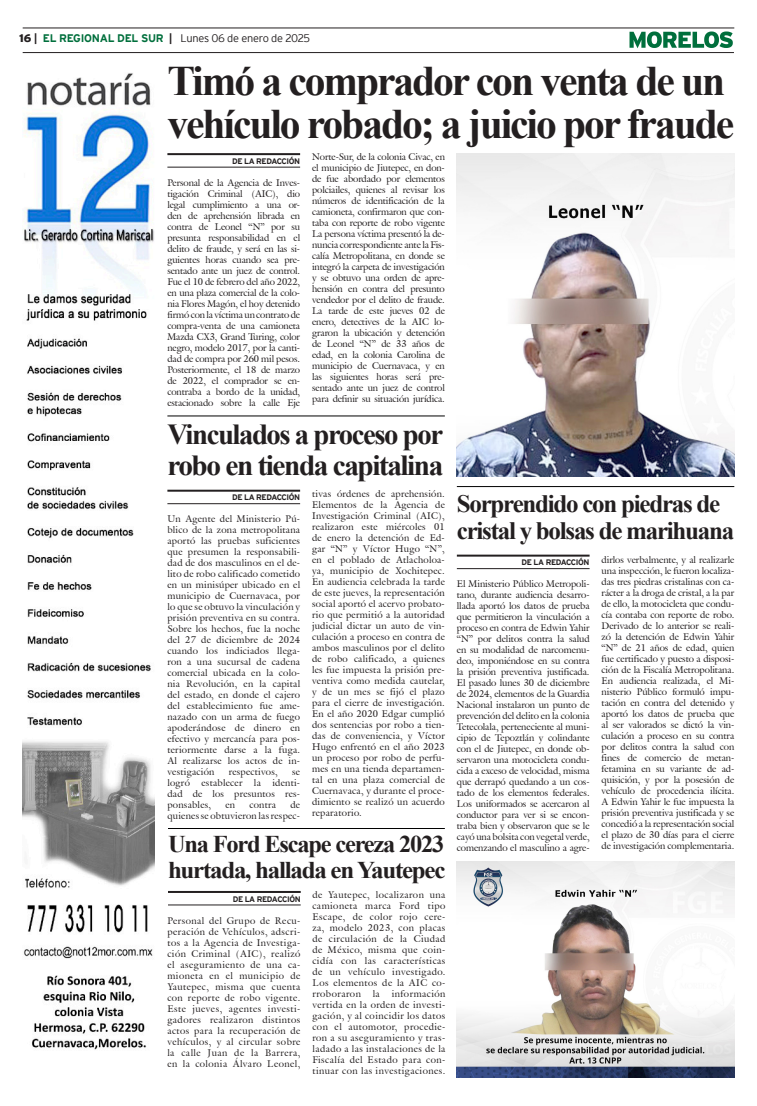
<style>
.page{position:relative;width:757px;height:1106px;background:#fff}
.page>*{position:absolute;margin:0;border:0;box-sizing:border-box;transform-origin:0 0}
.Cabeza_03{font:700 42px/42px "Times New Roman";letter-spacing:-.05em;color:#231f20}
.Cabeza_03-2{font:700 29px/31px "Times New Roman";letter-spacing:-.05em;color:#231f20}
.Cabeza_03-3{font:700 25px/27px "Times New Roman";letter-spacing:-.05em;color:#231f20}
.Cabeza_03-4{font:700 24px/26px "Times New Roman";letter-spacing:-.05em;color:#231f20}
.t1{font:300 11px "Interstate";letter-spacing:-.025em;color:#231f20}
.t2{font:9.5px/11px "Galliard IT Cby BT";letter-spacing:.025em;color:#231f20;text-align:justify}
.t3{font:700 8px "Interstate";letter-spacing:-.05em;color:#231f20}
.s1{font-weight:900}
.s2{font-weight:700}
.s3{font-weight:700;color:#006f3c}
</style>
<div class="page">
<hr style="left:23px;top:28px;width:711px;height:1px;background:#231f20">
<hr style="left:23px;top:52px;width:711px;height:1px;background:#231f20">
<svg style="left:629px;top:31px;width:104px;height:17px"></svg>
<img style="left:23px;top:73px;width:131px;height:977px">
<hr style="left:167px;top:153px;width:133px;height:2px;background:#231f20">
<hr style="left:167px;top:167px;width:133px;height:1px;background:#231f20">
<hr style="left:457px;top:554px;width:132px;height:2px;background:#231f20">
<hr style="left:457px;top:568px;width:132px;height:1px;background:#231f20">
<hr style="left:457px;top:486px;width:277px;height:1px;background:#000">
<hr style="left:167px;top:489px;width:133px;height:2px;background:#231f20">
<hr style="left:167px;top:503px;width:133px;height:1px;background:#231f20">
<hr style="left:167px;top:415px;width:278px;height:1px;background:#000">
<hr style="left:168px;top:891px;width:133px;height:2px;background:#231f20">
<hr style="left:168px;top:904px;width:133px;height:1px;background:#231f20">
<hr style="left:168px;top:828px;width:277px;height:1px;background:#000">
<img style="left:457px;top:153px;width:277px;height:323px">
<img style="left:457px;top:861px;width:278px;height:216px">
<p class="t1" style="left:19px;top:32px;width:292px"><span class="s1">16</span> <span class="s2">|</span> <span class="s3">EL REGIONAL DEL SUR</span> <span class="s2">|</span> Lunes 06 de enero de 2025</p>
<p class="Cabeza_03" style="left:167px;top:59px;width:568px">Timó a comprador con venta de un vehículo robado; a juicio por fraude</p>
<p class="t3" style="left:232px;top:156px;width:69px">DE LA REDACCIÓN</p>
<p class="t2" style="left:312px;top:151px;width:134px">Norte-Sur, de la colonia Civac, en el municipio de Jiutepec, en don&shy;de fue abordado por elementos polciailes, quienes al revisar los números de identificación de la camioneta, confirmaron que con&shy;taba con reporte de robo vigente La persona víctima presentó la de&shy;nuncia correspondiente ante la Fis&shy;calía Metropolitana, en donde se integró la carpeta de investigación y se obtuvo una orden de apre&shy;hensión en contra del presunto vendedor por el delito de fraude.<br>La tarde de este jueves 02 de enero, detectives de la AIC lo&shy;graron la ubicación y detención de Leonel “N” de 33 años de edad, en la colonia Carolina de municipio de Cuernavaca, y en las siguientes horas será pre&shy;sentado ante un juez de control para definir su situación jurídica.</p>
<p class="t2" style="left:167px;top:177px;width:134px">Personal de la Agencia de Inves&shy;tigación Criminal (AIC), dio legal cumplimiento a una or&shy;den de aprehensión librada en contra de Leonel “N” por su presunta responsabilidad en el delito de fraude, y será en las si&shy;guientes horas cuando sea pre&shy;sentado ante un juez de control.<br>Fue el 10 de febrero del año 2022, en una plaza comercial de la colo&shy;nia Flores Magón, el hoy detenido firmó con la víctima un contrato de compra-venta de una camioneta Mazda CX3, Grand Turing, color negro, modelo 2017, por la canti&shy;dad de compra por 260 mil pesos.<br>Posteriormente, el 18 de marzo de 2022, el comprador se en&shy;contraba a bordo de la unidad, estacionado sobre la calle Eje</p>
<p class="Cabeza_03-2" style="left:167px;top:418px;width:277px">Vinculados a proceso por robo en tienda capitalina</p>
<p class="t3" style="left:232px;top:493px;width:69px">DE LA REDACCIÓN</p>
<p class="t2" style="left:312px;top:488px;width:134px">tivas órdenes de aprehensión.<br>Elementos de la Agencia de Investigación Criminal (AIC), realizaron este miércoles 01 de enero la detención de Ed&shy;gar “N” y Víctor Hugo “N”, en el poblado de Atlacholoa&shy;ya, municipio de Xochitepec.<br>En audiencia celebrada la tarde de este jueves, la representación social aportó el acervo probato&shy;rio que permitió a la autoridad judicial dictar un auto de vin&shy;culación a proceso en contra de ambos masculinos por el delito de robo calificado, a quienes les fue impuesta la prisión pre&shy;ventiva como medida cautelar, y de un mes se fijó el plazo para el cierre de investigación.<br>En el año 2020 Edgar cumplió dos sentencias por robo a tien&shy;das de conveniencia, y Víctor Hugo enfrentó en el año 2023 un proceso por robo de perfu&shy;mes en una tienda departamen&shy;tal en una plaza comercial de Cuernavaca, y durante el proce&shy;dimiento se realizó un acuerdo reparatorio.</p>
<p class="t2" style="left:167px;top:513px;width:134px">Un Agente del Ministerio Pú&shy;blico de la zona metropolitana aportó las pruebas suficientes que presumen la responsabili&shy;dad de dos masculinos en el de&shy;lito de robo calificado cometido en un minisúper ubicado en el municipio de Cuernavaca, por lo que se obtuvo la vinculación y prisión preventiva en su contra.<br>Sobre los hechos, fue la noche del 27 de diciembre de 2024 cuando los indiciados llega&shy;ron a una sucursal de cadena comercial ubicada en la colo&shy;nia Revolución, en la capital del estado, en donde el cajero del establecimiento fue ame&shy;nazado con un arma de fuego apoderándose de dinero en efectivo y mercancía para pos&shy;teriormente darse a la fuga.<br>Al realizarse los actos de in&shy;vestigación</p>
<p class="t2" style="left:229px;top:766px;width:51px">respectivos,</p>
<p class="t2" style="left:167px;top:766px;width:134px;text-indent:125px">se logró establecer la identi&shy;dad de los presuntos res&shy;ponsables,</p>
<p class="t2" style="left:167px;top:799px;width:134px;text-align:right">de<br>quienes se obtuvieron las respec-</p>
<p class="t2" style="left:225px;top:799px;width:11px">en</p>
<p class="t2" style="left:249px;top:799px;width:28px">contra</p>
<p class="Cabeza_03-4" style="left:168px;top:830px;width:279px">Una Ford Escape cereza 2023 hurtada, hallada en Yautepec</p>
<p class="t3" style="left:233px;top:894px;width:69px">DE LA REDACCIÓN</p>
<p class="t2" style="left:312px;top:889px;width:135px">de Yautepec, localizaron una camioneta marca Ford tipo Escape, de color rojo cere&shy;za, modelo 2023, con placas de circulación de la Ciudad de México, misma que coin&shy;cidía con las características de un vehículo investigado.<br>Los elementos de la AIC co&shy;rroboraron la información vertida en la orden de investi&shy;gación, y al coincidir los datos con el automotor, procedie&shy;ron a su aseguramiento y tras&shy;ladado a las instalaciones de la Fiscalía del Estado para con&shy;tinuar con las investigaciones.</p>
<p class="t2" style="left:167px;top:915px;width:135px">Personal del Grupo de Recu&shy;peración de Vehículos, adscri&shy;tos a la Agencia de Investiga&shy;ción Criminal (AIC), realizó el aseguramiento de una ca&shy;mioneta en el municipio de Yautepec, misma que cuenta con reporte de robo vigente.<br>Este jueves, agentes investi&shy;gadores realizaron distintos actos para la recuperación de vehículos, y al circular sobre la calle Juan de la Barrera, en la colonia Álvaro Leonel,</p>
<p class="Cabeza_03-3" style="left:457px;top:489px;width:279px">Sorprendido con piedras de cristal y bolsas de marihuana</p>
<p class="t3" style="left:522px;top:558px;width:69px">DE LA REDACCIÓN</p>
<p class="t2" style="left:601px;top:554px;width:134px">dirlos verbalmente, y al realizarle una inspección, le fueron localiza&shy;das tres piedras cristalinas con ca&shy;rácter a la droga de cristal, a la par de ello, la motocicleta que condu&shy;cía contaba con reporte de robo.<br>Derivado de lo anterior se reali&shy;zó la detención de Edwin Yahir “N” de 21 años de edad, quien fue certificado y puesto a disposi&shy;ción de la Fiscalía Metropolitana.<br>En audiencia realizada, el Mi&shy;nisterio Público formuló impu&shy;tación en contra del detenido y aportó los datos de prueba que al ser valorados se dictó la vin&shy;culación a proceso en su contra por delitos contra la salud con fines de comercio de metan&shy;fetamina en su variante de ad&shy;quisición, y por la posesión de vehículo de procedencia ilícita.<br>A Edwin Yahir le fue impuesta la prisión preventiva justificada y se concedió a la representación social el plazo de 30 días para el cierre de investigación complementaria.</p>
<p class="t2" style="left:457px;top:578px;width:134px">El Ministerio Público Metropoli&shy;tano, durante audiencia desarro&shy;llada aportó los datos de prueba que permitieron la vinculación a proceso en contra de Edwin Yahir “N” por delitos contra la salud en su modalidad de narcomenu&shy;deo, imponiéndose en su contra la prisión preventiva justificada.<br>El pasado lunes 30 de diciembre de 2024, elementos de la Guardia Nacional instalaron un punto de prevención del delito en la colonia Tetecolala, perteneciente al muni&shy;cipio de Tepoztlán y colindante con el de Jiutepec, en donde ob&shy;servaron una motocicleta condu&shy;cida a exceso de velocidad, misma que derrapó quedando a un cos&shy;tado de los elementos federales.<br>Los uniformados se acercaron al conductor para ver si se encon&shy;traba bien y observaron que se le cayó una bolsita con vegetal verde, comenzando el masculino a agre-</p>
</div>
